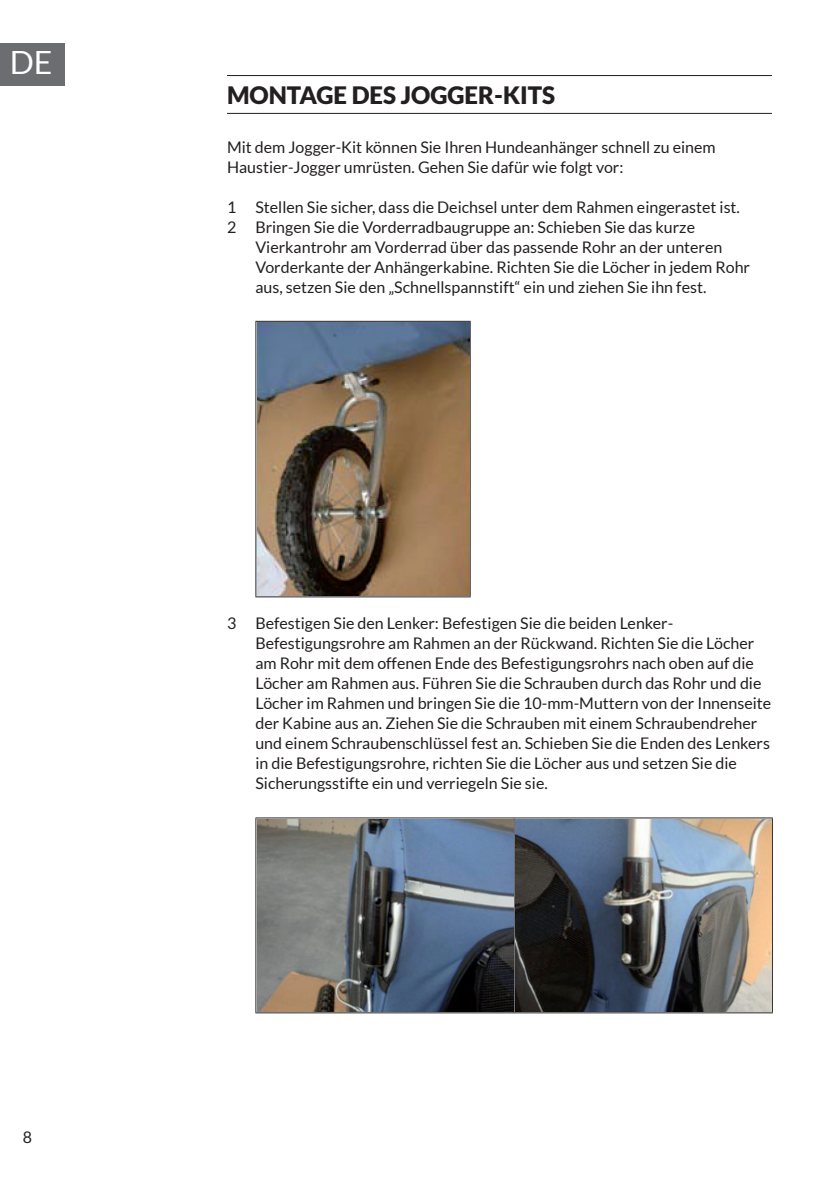
<style>
.page{position:relative;width:840px;height:1191px;background:#fff}
.page>*{position:absolute;margin:0;border:0;box-sizing:border-box;transform-origin:0 0}
.t1{font:32px "Lato";color:#fff}
.t2{font:900 24px "Lato";color:#231f20}
.t3{font:16px/20px "Lato";color:#231f20}
</style>
<div class="page">
<div style="left:0;top:43px;width:65px;height:42px;background:#6c6d70"></div>
<hr style="left:227px;top:75px;width:544px;height:1px;background:#231f20">
<hr style="left:227px;top:113px;width:544px;height:1px;background:#231f20">
<hr style="left:255px;top:321px;width:215px;height:1px;background:#231f20">
<hr style="left:255px;top:322px;width:1px;height:274px;background:#231f20">
<hr style="left:469px;top:322px;width:1px;height:274px;background:#231f20">
<hr style="left:255px;top:596px;width:215px;height:1px;background:#231f20">
<img style="left:257px;top:322px;width:212px;height:274px">
<hr style="left:255px;top:817px;width:259px;height:1px;background:#231f20">
<hr style="left:255px;top:818px;width:1px;height:194px;background:#231f20">
<hr style="left:514px;top:817px;width:258px;height:1px;background:#231f20">
<hr style="left:513px;top:818px;width:1px;height:194px;background:#231f20">
<hr style="left:771px;top:818px;width:1px;height:194px;background:#231f20">
<hr style="left:255px;top:1012px;width:259px;height:1px;background:#231f20">
<hr style="left:514px;top:1012px;width:258px;height:1px;background:#231f20">
<img style="left:257px;top:819px;width:255px;height:192px">
<img style="left:515px;top:819px;width:255px;height:192px">
<h1 class="t1" style="left:10px;top:45px;width:44px">DE</h1>
<p class="t3" style="left:23px;top:1127px;width:11px">8</p>
<h2 class="t2" style="left:227px;top:82px;width:329px">MONTAGE DES JOGGER-KITS</h2>
<p class="t3" style="left:227px;top:137px;width:490px">Mit dem Jogger-Kit können Sie Ihren Hundeanhänger schnell zu einem<br>Haustier-Jogger umrüsten. Gehen Sie dafür wie folgt vor:</p>
<p class="t3" style="left:227px;top:197px;width:514px">1 Stellen Sie sicher, dass die Deichsel unter dem Rahmen eingerastet ist.<br>2 Bringen Sie die Vorderradbaugruppe an: Schieben Sie das kurze</p>
<p class="t3" style="left:255px;top:237px;width:496px">Vierkantrohr am Vorderrad über das passende Rohr an der unteren<br>Vorderkante der Anhängerkabine. Richten Sie die Löcher in jedem Rohr aus, setzen Sie den „Schnellspannstift“ ein und ziehen Sie ihn fest.</p>
<p class="t3" style="left:255px;top:613px;width:517px;text-indent:-28px">3 Befestigen Sie den Lenker: Befestigen Sie die beiden Lenker-Befestigungsrohre am Rahmen an der Rückwand. Richten Sie die Löcher am Rohr mit dem offenen Ende des Befestigungsrohrs nach oben auf die Löcher am Rahmen aus. Führen Sie die Schrauben durch das Rohr und die Löcher im Rahmen und bringen Sie die 10-mm-Muttern von der Innenseite der Kabine aus an. Ziehen Sie die Schrauben mit einem Schraubendreher und einem Schraubenschlüssel fest an. Schieben Sie die Enden des Lenkers in die Befestigungsrohre, richten Sie die Löcher aus und setzen Sie die Sicherungsstifte ein und verriegeln Sie sie.</p>
</div>
